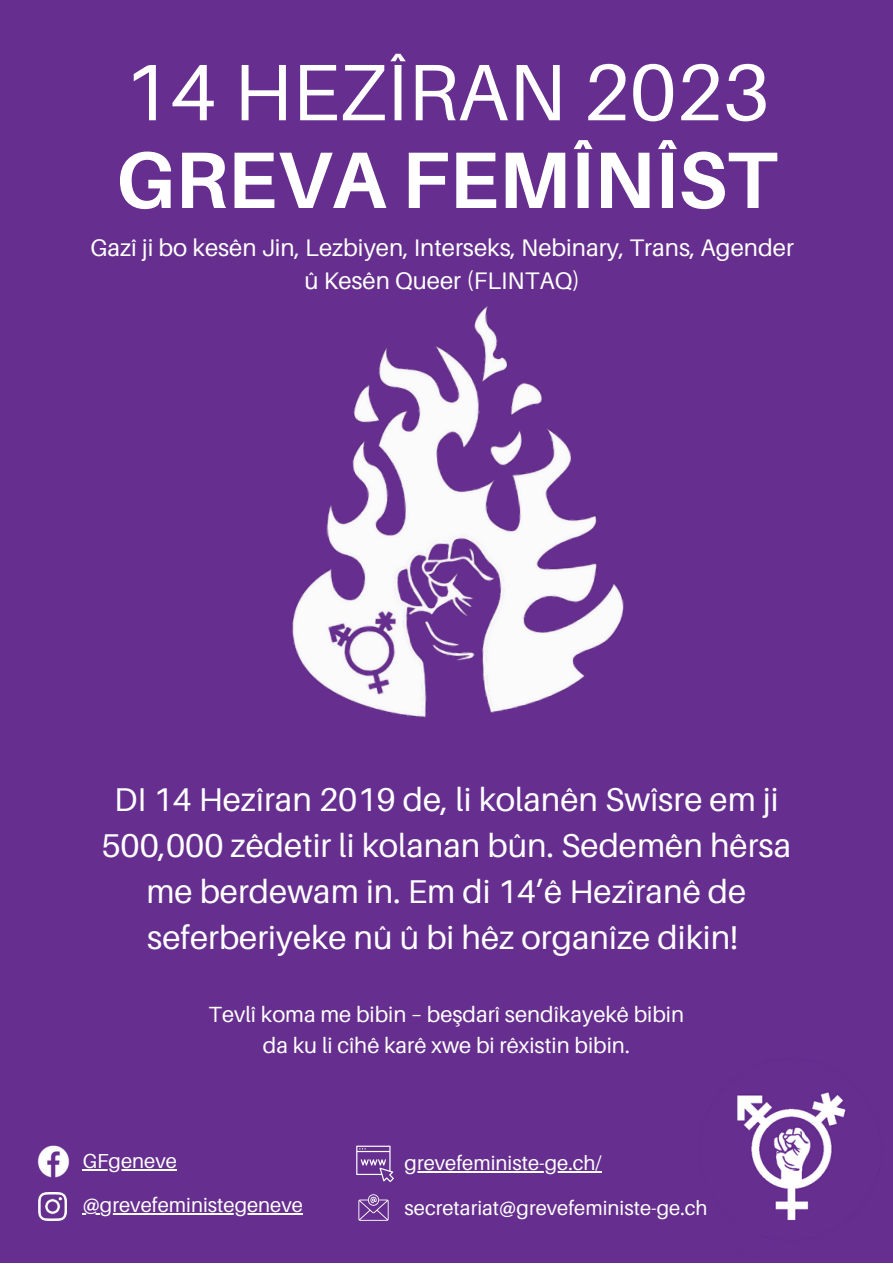
<style>
.page{position:relative;width:893px;height:1264px;background:#fff}
.page>*{position:absolute;margin:0;border:0;box-sizing:border-box;transform-origin:0 0}
.t1{font:80.1px "Aileron";color:#fff}
.t2{font:700 80.1px "Aileron";color:#fff}
.t3{font:33px/46px "Aileron";color:#fff;text-align:center}
.t4{font:24px/32.5px "Aileron";color:#fff;text-align:center}
.t5{font:22.05px/30.3px "Aileron";color:#fff;text-align:center}
.t6{font:20.25px "Aileron";color:#fff}
</style>
<div class="page">
<div style="left:0;top:0;width:892px;height:1262px;background:#662e8e"></div>
<img style="left:292px;top:306px;width:332px;height:412px">
<img style="left:701px;top:1060px;width:179px;height:180px">
<img style="left:37px;top:1145px;width:33px;height:33px">
<img style="left:39px;top:1192px;width:28px;height:27px">
<svg style="left:356px;top:1145px;width:38px;height:37px"></svg>
<svg style="left:358px;top:1194px;width:30px;height:26px"></svg>
<hr style="left:83px;top:1168px;width:94px;height:2px;background:#fff">
<hr style="left:100px;top:1213px;width:30px;height:1px;background:#fff">
<hr style="left:130px;top:1213px;width:173px;height:1px;background:#fff">
<hr style="left:404px;top:1171px;width:197px;height:1px;background:#fff">
<p class="t1" style="left:123px;top:43px;width:647px">14 HEZÎRAN 2023</p>
<p class="t2" style="left:116px;top:130px;width:662px">GREVA FEMÎNÎST</p>
<p class="t4" style="left:90px;top:231px;width:705px">Gazî ji bo kesên Jin, Lezbiyen, Interseks, Nebinary, Trans, Agender û Kesên Queer (FLINTAQ)</p>
<p class="t3" style="left:101px;top:775px;width:691px">DI 14 Hezîran 2019 de, li kolanên Swîsre em ji 500,000 zêdetir li kolanan bûn. Sedemên hêrsa me berdewam in. Em di 14’ê Hezîranê de seferberiyeke nû û bi hêz organîze dikin!</p>
<p class="t5" style="left:208px;top:998px;width:477px">Tevlî koma me bibin – beşdarî sendîkayekê bibin da ku li cîhê karê xwe bi rêxistin bibin.</p>
<p class="t6" style="left:83px;top:1148px;width:96px">GFgeneve</p>
<p class="t6" style="left:83px;top:1192px;width:222px">@grevefeministegeneve</p>
<p class="t6" style="left:404px;top:1150px;width:199px">grevefeministe-ge.ch/</p>
<p class="t6" style="left:404px;top:1194px;width:304px">secretariat@grevefeministe-ge.ch</p>
</div>
